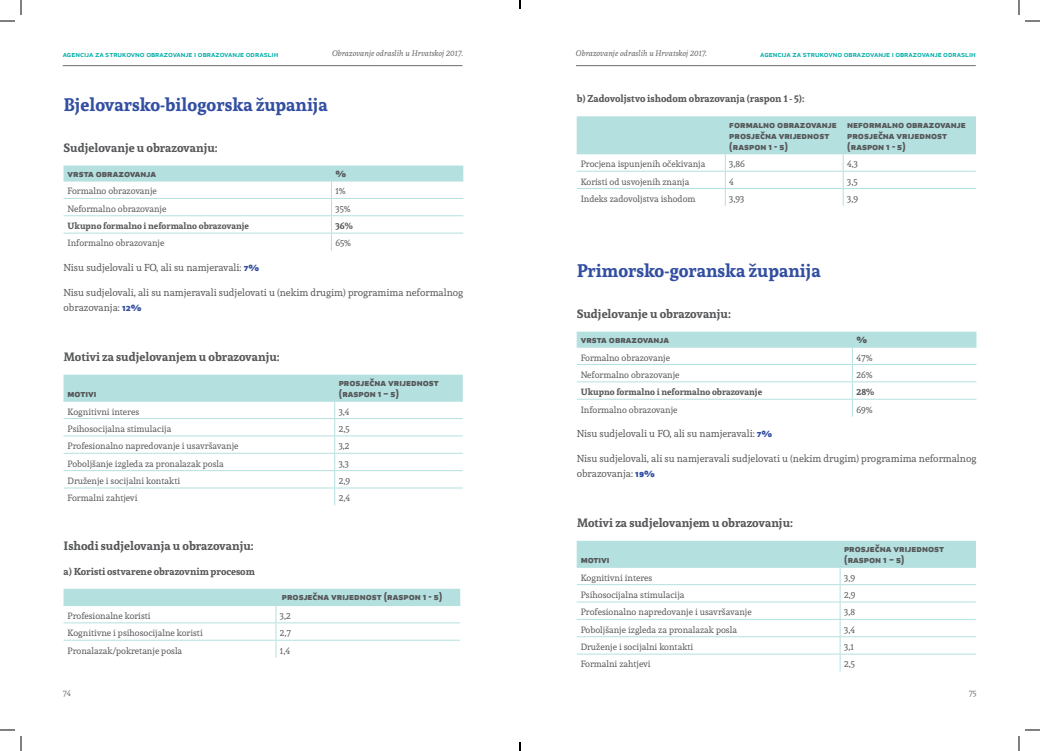
<style>
.page{position:relative;width:1040px;height:751px;background:#fff}
.page>*{position:absolute;margin:0;border:0;box-sizing:border-box;transform-origin:0 0}
.t1{font:700 18px "Andada";color:#324ea1}
.t2{font:700 12px "Andada";color:#57585a}
.t3{font:10px/14.8px "Andada";color:#57585a}
.t4{font:700 10px/11px "Apex New";color:#57585a}
.t5{font:700 10px "Andada";color:#57585a}
.t6{font:9px "Andada";color:#57585a}
.t7{font:700 9px "Andada";color:#57585a}
.t8{font:500 8px "Apex New";color:#00ada8}
.t9{font:italic 8px "Andada";color:#6c6d70}
.t10{font:8px "Andada";color:#6c6d70}
.s1{font-family:"Apex New";font-weight:700;color:#324ea1}
</style>
<div class="page">
<hr style="left:63px;top:65px;width:399px;height:1px;background:#6c6d70">
<hr style="left:576px;top:65px;width:400px;height:1px;background:#6c6d70">
<svg style="left:64px;top:165px;width:399px;height:85px"></svg>
<hr style="left:64px;top:198px;width:267px;height:1px;background:#b4e0df">
<hr style="left:331px;top:198px;width:132px;height:1px;background:#b4e0df">
<hr style="left:64px;top:215px;width:267px;height:1px;background:#b4e0df">
<hr style="left:331px;top:215px;width:132px;height:1px;background:#b4e0df">
<hr style="left:64px;top:233px;width:267px;height:1px;background:#b4e0df">
<hr style="left:331px;top:233px;width:132px;height:1px;background:#b4e0df">
<svg style="left:64px;top:375px;width:399px;height:130px"></svg>
<hr style="left:64px;top:418px;width:271px;height:1px;background:#b4e0df">
<hr style="left:335px;top:418px;width:128px;height:1px;background:#b4e0df">
<hr style="left:64px;top:435px;width:271px;height:1px;background:#b4e0df">
<hr style="left:335px;top:435px;width:128px;height:1px;background:#b4e0df">
<hr style="left:64px;top:453px;width:271px;height:1px;background:#b4e0df">
<hr style="left:335px;top:453px;width:128px;height:1px;background:#b4e0df">
<hr style="left:64px;top:470px;width:271px;height:1px;background:#b4e0df">
<hr style="left:335px;top:470px;width:128px;height:1px;background:#b4e0df">
<hr style="left:64px;top:487px;width:271px;height:1px;background:#b4e0df">
<hr style="left:335px;top:487px;width:128px;height:1px;background:#b4e0df">
<svg style="left:64px;top:589px;width:396px;height:68px"></svg>
<hr style="left:64px;top:622px;width:212px;height:1px;background:#b4e0df">
<hr style="left:276px;top:622px;width:184px;height:1px;background:#b4e0df">
<hr style="left:64px;top:639px;width:212px;height:1px;background:#b4e0df">
<hr style="left:276px;top:639px;width:184px;height:1px;background:#b4e0df">
<svg style="left:577px;top:116px;width:399px;height:90px"></svg>
<hr style="left:725px;top:188px;width:118px;height:1px;background:#b4e0df">
<svg style="left:577px;top:332px;width:399px;height:84px"></svg>
<hr style="left:577px;top:364px;width:275px;height:1px;background:#b4e0df">
<hr style="left:852px;top:364px;width:124px;height:1px;background:#b4e0df">
<hr style="left:577px;top:381px;width:275px;height:1px;background:#b4e0df">
<hr style="left:852px;top:381px;width:124px;height:1px;background:#b4e0df">
<hr style="left:577px;top:399px;width:275px;height:1px;background:#b4e0df">
<hr style="left:852px;top:399px;width:124px;height:1px;background:#b4e0df">
<svg style="left:577px;top:541px;width:399px;height:130px"></svg>
<hr style="left:577px;top:584px;width:263px;height:1px;background:#b4e0df">
<hr style="left:840px;top:584px;width:136px;height:1px;background:#b4e0df">
<hr style="left:577px;top:601px;width:263px;height:1px;background:#b4e0df">
<hr style="left:840px;top:601px;width:136px;height:1px;background:#b4e0df">
<hr style="left:577px;top:619px;width:263px;height:1px;background:#b4e0df">
<hr style="left:840px;top:619px;width:136px;height:1px;background:#b4e0df">
<hr style="left:577px;top:636px;width:263px;height:1px;background:#b4e0df">
<hr style="left:840px;top:636px;width:136px;height:1px;background:#b4e0df">
<hr style="left:577px;top:653px;width:263px;height:1px;background:#b4e0df">
<hr style="left:840px;top:653px;width:136px;height:1px;background:#b4e0df">
<svg style="left:0;top:729px;width:15px;height:1px"></svg>
<svg style="left:1025px;top:729px;width:15px;height:1px"></svg>
<svg style="left:0;top:0;width:22px;height:22px"></svg>
<svg style="left:20px;top:736px;width:2px;height:15px"></svg>
<svg style="left:1018px;top:0;width:22px;height:22px"></svg>
<svg style="left:1018px;top:736px;width:2px;height:15px"></svg>
<svg style="left:519px;top:0;width:2px;height:9px"></svg>
<svg style="left:519px;top:742px;width:2px;height:9px"></svg>
<p class="t8" style="left:63px;top:48px;width:217px">agencija za strukovno obrazovanje i obrazovanje odraslih</p>
<p class="t9" style="left:332px;top:48px;width:133px">Obrazovanje odraslih u Hrvatskoj 2017.</p>
<p class="t9" style="left:576px;top:48px;width:133px">Obrazovanje odraslih u Hrvatskoj 2017.</p>
<p class="t8" style="left:760px;top:48px;width:217px">agencija za strukovno obrazovanje i obrazovanje odraslih</p>
<h1 class="t1" style="left:64px;top:92px;width:266px">Bjelovarsko-bilogorska županija</h1>
<h2 class="t2" style="left:64px;top:139px;width:156px">Sudjelovanje u obrazovanju:</h2>
<p class="t4" style="left:68px;top:167px;width:90px">vrsta obrazovanja</p>
<p class="t4" style="left:335px;top:167px;width:12px">%</p>
<p class="t6" style="left:68px;top:185px;width:91px">Formalno obrazovanje</p>
<p class="t6" style="left:335px;top:185px;width:12px">1%</p>
<p class="t6" style="left:68px;top:203px;width:100px">Neformalno obrazovanje</p>
<p class="t6" style="left:335px;top:203px;width:17px">35%</p>
<p class="t7" style="left:68px;top:220px;width:183px">Ukupno formalno i neformalno obrazovanje</p>
<p class="t7" style="left:335px;top:220px;width:19px">36%</p>
<p class="t6" style="left:68px;top:237px;width:98px">Informalno obrazovanje</p>
<p class="t6" style="left:335px;top:237px;width:17px">65%</p>
<p class="t3" style="left:64px;top:260px;width:197px">Nisu sudjelovali u FO, ali su namjeravali: <span class="s1">7%</span></p>
<p class="t3" style="left:64px;top:285px;width:401px">Nisu sudjelovali, ali su namjeravali sudjelovati u (nekim drugim) programima neformalnog obrazovanja: <span class="s1">12%</span></p>
<h2 class="t2" style="left:64px;top:348px;width:218px">Motivi za sudjelovanjem u obrazovanju:</h2>
<p class="t4" style="left:68px;top:387px;width:30px">motivi</p>
<p class="t4" style="left:339px;top:376px;width:101px">prosječna vrijednost (raspon 1 – 5)</p>
<p class="t6" style="left:68px;top:405px;width:73px">Kognitivni interes</p>
<p class="t6" style="left:339px;top:405px;width:12px">3,4</p>
<p class="t6" style="left:68px;top:423px;width:105px">Psihosocijalna stimulacija</p>
<p class="t6" style="left:339px;top:423px;width:12px">2,5</p>
<p class="t6" style="left:68px;top:440px;width:172px">Profesionalno napredovanje i usavršavanje</p>
<p class="t6" style="left:339px;top:440px;width:12px">3,2</p>
<p class="t6" style="left:68px;top:457px;width:158px">Poboljšanje izgleda za pronalazak posla</p>
<p class="t6" style="left:339px;top:457px;width:12px">3,3</p>
<p class="t6" style="left:68px;top:475px;width:114px">Druženje i socijalni kontakti</p>
<p class="t6" style="left:339px;top:475px;width:13px">2,9</p>
<p class="t6" style="left:68px;top:492px;width:71px">Formalni zahtjevi</p>
<p class="t6" style="left:339px;top:492px;width:13px">2,4</p>
<h2 class="t2" style="left:64px;top:537px;width:192px">Ishodi sudjelovanja u obrazovanju:</h2>
<p class="t5" style="left:64px;top:564px;width:193px">a) Koristi ostvarene obrazovnim procesom</p>
<p class="t4" style="left:282px;top:590px;width:162px">prosječna vrijednost (raspon 1 - 5)</p>
<p class="t6" style="left:68px;top:610px;width:85px">Profesionalne koristi</p>
<p class="t6" style="left:280px;top:610px;width:12px">3,2</p>
<p class="t6" style="left:68px;top:627px;width:137px">Kognitivne i psihosocijalne koristi</p>
<p class="t6" style="left:280px;top:627px;width:13px">2,7</p>
<p class="t6" style="left:68px;top:644px;width:116px">Pronalazak/pokretanje posla</p>
<p class="t6" style="left:280px;top:644px;width:12px">1,4</p>
<p class="t5" style="left:577px;top:92px;width:229px">b) Zadovoljstvo ishodom obrazovanja (raspon 1 - 5):</p>
<p class="t4" style="left:729px;top:118px;width:109px">formalno obrazovanje prosječna vrijednost (raspon 1 - 5)</p>
<p class="t4" style="left:847px;top:118px;width:120px">neformalno obrazovanje prosječna vrijednost (raspon 1 - 5)</p>
<p class="t6" style="left:581px;top:158px;width:126px">Procjena ispunjenih očekivanja</p>
<p class="t6" style="left:729px;top:158px;width:17px">3,86</p>
<p class="t6" style="left:847px;top:158px;width:12px">4,3</p>
<p class="t6" style="left:581px;top:175px;width:110px">Koristi od usvojenih znanja</p>
<p class="t6" style="left:729px;top:175px;width:6px">4</p>
<p class="t6" style="left:847px;top:175px;width:12px">3,5</p>
<p class="t6" style="left:581px;top:193px;width:116px">Indeks zadovoljstva ishodom</p>
<p class="t6" style="left:729px;top:193px;width:17px">3,93</p>
<p class="t6" style="left:847px;top:193px;width:12px">3,9</p>
<h1 class="t1" style="left:577px;top:258px;width:246px">Primorsko-goranska županija</h1>
<h2 class="t2" style="left:577px;top:305px;width:156px">Sudjelovanje u obrazovanju:</h2>
<p class="t4" style="left:581px;top:333px;width:90px">vrsta obrazovanja</p>
<p class="t4" style="left:856px;top:333px;width:12px">%</p>
<p class="t6" style="left:581px;top:351px;width:91px">Formalno obrazovanje</p>
<p class="t6" style="left:856px;top:351px;width:18px">47%</p>
<p class="t6" style="left:581px;top:369px;width:100px">Neformalno obrazovanje</p>
<p class="t6" style="left:856px;top:369px;width:18px">26%</p>
<p class="t7" style="left:581px;top:386px;width:183px">Ukupno formalno i neformalno obrazovanje</p>
<p class="t7" style="left:856px;top:386px;width:19px">28%</p>
<p class="t6" style="left:581px;top:403px;width:98px">Informalno obrazovanje</p>
<p class="t6" style="left:856px;top:403px;width:18px">69%</p>
<p class="t3" style="left:577px;top:426px;width:197px">Nisu sudjelovali u FO, ali su namjeravali: <span class="s1">7%</span></p>
<p class="t3" style="left:577px;top:451px;width:401px">Nisu sudjelovali, ali su namjeravali sudjelovati u (nekim drugim) programima neformalnog obrazovanja: <span class="s1">19%</span></p>
<h2 class="t2" style="left:577px;top:514px;width:218px">Motivi za sudjelovanjem u obrazovanju:</h2>
<p class="t4" style="left:581px;top:553px;width:30px">motivi</p>
<p class="t4" style="left:844px;top:542px;width:101px">prosječna vrijednost (raspon 1 – 5)</p>
<p class="t6" style="left:581px;top:571px;width:73px">Kognitivni interes</p>
<p class="t6" style="left:844px;top:571px;width:12px">3,9</p>
<p class="t6" style="left:581px;top:589px;width:105px">Psihosocijalna stimulacija</p>
<p class="t6" style="left:844px;top:589px;width:13px">2,9</p>
<p class="t6" style="left:581px;top:606px;width:172px">Profesionalno napredovanje i usavršavanje</p>
<p class="t6" style="left:844px;top:606px;width:12px">3,8</p>
<p class="t6" style="left:581px;top:623px;width:158px">Poboljšanje izgleda za pronalazak posla</p>
<p class="t6" style="left:844px;top:623px;width:12px">3,4</p>
<p class="t6" style="left:581px;top:641px;width:114px">Druženje i socijalni kontakti</p>
<p class="t6" style="left:844px;top:641px;width:11px">3,1</p>
<p class="t6" style="left:581px;top:658px;width:71px">Formalni zahtjevi</p>
<p class="t6" style="left:844px;top:658px;width:12px">2,5</p>
<p class="t10" style="left:63px;top:687px;width:10px">74</p>
<p class="t10" style="left:969px;top:687px;width:9px">75</p>
</div>
